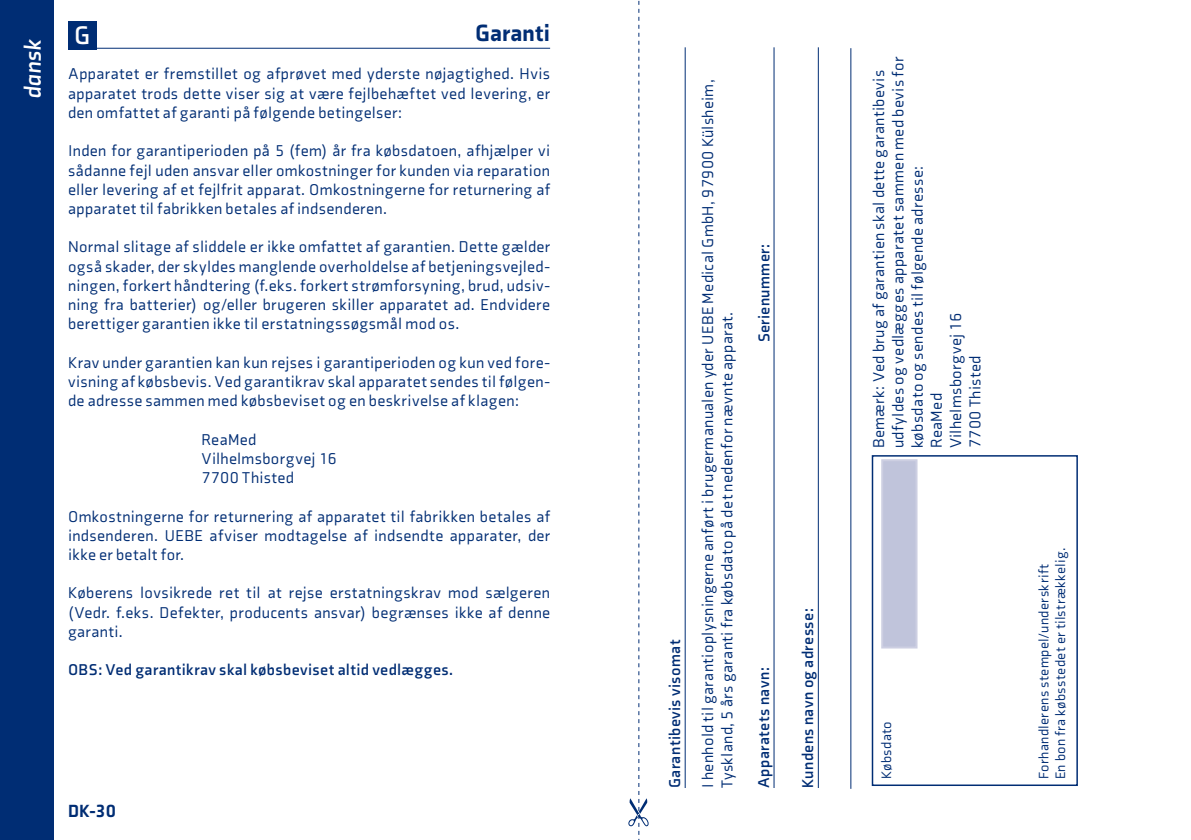
<style>
.page{position:relative;width:1191px;height:840px;background:#fff}
.page>*{position:absolute;margin:0;border:0;box-sizing:border-box;transform-origin:0 0}
.t1{font:700 26px "Axia";color:#fff}
.t2{font:900 24px "Axia";letter-spacing:.01em;color:#002d74}
.t3{font:italic 700 24px "Axia";color:#fff}
.t4{font:900 18px "Axia";color:#002d74}
.t5{font:16px/19.2px "Axia";letter-spacing:.025em;color:#002d74;text-align:justify}
.t6{font:700 16px "Axia";letter-spacing:.025em;color:#002d74}
.t7{font:14px/16.8px "Axia";letter-spacing:.03em;color:#002d74}
</style>
<div class="page">
<div style="left:0;top:0;width:54px;height:839px;background:#002d74"></div>
<hr style="left:68px;top:48px;width:482px;height:1px;background:#002d74">
<div style="left:68px;top:21px;width:28px;height:28px;background:#002d74"></div>
<hr style="left:684px;top:47px;width:1px;height:740px;background:#002d74">
<hr style="left:773px;top:47px;width:1px;height:740px;background:#002d74">
<hr style="left:818px;top:47px;width:1px;height:740px;background:#002d74">
<div style="left:871px;top:455px;width:207px;height:330px;border:2px solid #002d74"></div>
<div style="left:881px;top:459px;width:36px;height:189px;background:#c0c4db;border:2px solid #cdcfe2"></div>
<hr style="left:850px;top:48px;width:1px;height:740px;background:#002d74">
<svg style="left:628px;top:0;width:20px;height:839px"></svg>
<h2 class="t3" style="left:18px;top:99px;width:62px;rotate:-90deg">dansk</h2>
<h1 class="t1" style="left:74px;top:20px;width:18px">G</h1>
<h2 class="t2" style="left:475px;top:18px;width:77px">Garanti</h2>
<p class="t5" style="left:68px;top:64px;width:483px">Apparatet er fremstillet og afprøvet med yderste nøjagtighed. Hvis apparatet trods dette viser sig at være fejlbehæftet ved levering, er den omfattet af garanti på følgende betingelser:</p>
<p class="t5" style="left:68px;top:141px;width:483px">Inden for garantiperioden på 5 (fem) år fra købsdatoen, afhjælper vi sådanne fejl uden ansvar eller omkostninger for kunden via reparation eller levering af et fejlfrit apparat. Omkostningerne for returnering af apparatet til fabrikken betales af indsenderen.</p>
<p class="t5" style="left:68px;top:237px;width:483px">Normal slitage af sliddele er ikke omfattet af garantien. Dette gælder også skader, der skyldes manglende overholdelse af betjeningsvejled&shy;ningen, forkert håndtering (f.eks. forkert strømforsyning, brud, udsiv&shy;ning fra batterier) og/eller brugeren skiller apparatet ad. Endvidere berettiger garantien ikke til erstatningssøgsmål mod os.</p>
<p class="t5" style="left:68px;top:352px;width:483px">Krav under garantien kan kun rejses i garantiperioden og kun ved fore&shy;visning af købsbevis. Ved garantikrav skal apparatet sendes til følgen&shy;de adresse sammen med købsbeviset og en beskrivelse af klagen:</p>
<p class="t5" style="left:201px;top:429px;width:137px;text-align:left">ReaMed<br>Vilhelmsborgvej 16<br>7700 Thisted</p>
<p class="t5" style="left:68px;top:506px;width:483px">Omkostningerne for returnering af apparatet til fabrikken betales af indsenderen. UEBE afviser modtagelse af indsendte apparater, der ikke er betalt for.</p>
<p class="t5" style="left:68px;top:583px;width:483px">Køberens lovsikrede ret til at rejse erstatningskrav mod sælgeren (Vedr. f.eks. Defekter, producents ansvar) begrænses ikke af denne garanti.</p>
<p class="t6" style="left:68px;top:659px;width:386px">OBS: Ved garantikrav skal købsbeviset altid vedlægges.</p>
<p class="t4" style="left:68px;top:799px;width:50px">DK-30</p>
<p class="t6" style="left:665px;top:787px;width:150px;rotate:-90deg">Garantibevis visomat</p>
<p class="t5" style="left:698px;top:787px;width:709px;rotate:-90deg">I henhold til garantioplysningerne anført i brugermanualen yder UEBE Medical GmbH, 97900 Külsheim,<br>Tyskland, 5 års garanti fra købsdato på det nedenfor nævnte apparat.</p>
<p class="t6" style="left:754px;top:342px;width:100px;rotate:-90deg">Serienummer:</p>
<p class="t6" style="left:754px;top:787px;width:122px;rotate:-90deg">Apparatets navn:</p>
<p class="t6" style="left:798px;top:787px;width:181px;rotate:-90deg">Kundens navn og adresse:</p>
<p class="t5" style="left:869px;top:448px;width:392px;text-align:left;rotate:-90deg">Bemærk: Ved brug af garantien skal dette garantibevis udfyldes og vedlægges apparatet sammen med bevis for købsdato og sendes til følgende adresse:<br>ReaMed<br>Vilhelmsborgvej 16<br>7700 Thisted</p>
<p class="t7" style="left:878px;top:779px;width:60px;rotate:-90deg">Købsdato</p>
<p class="t7" style="left:1035px;top:779px;width:233px;rotate:-90deg">Forhandlerens stempel/underskrift<br>En bon fra købsstedet er tilstrækkelig.</p>
</div>
